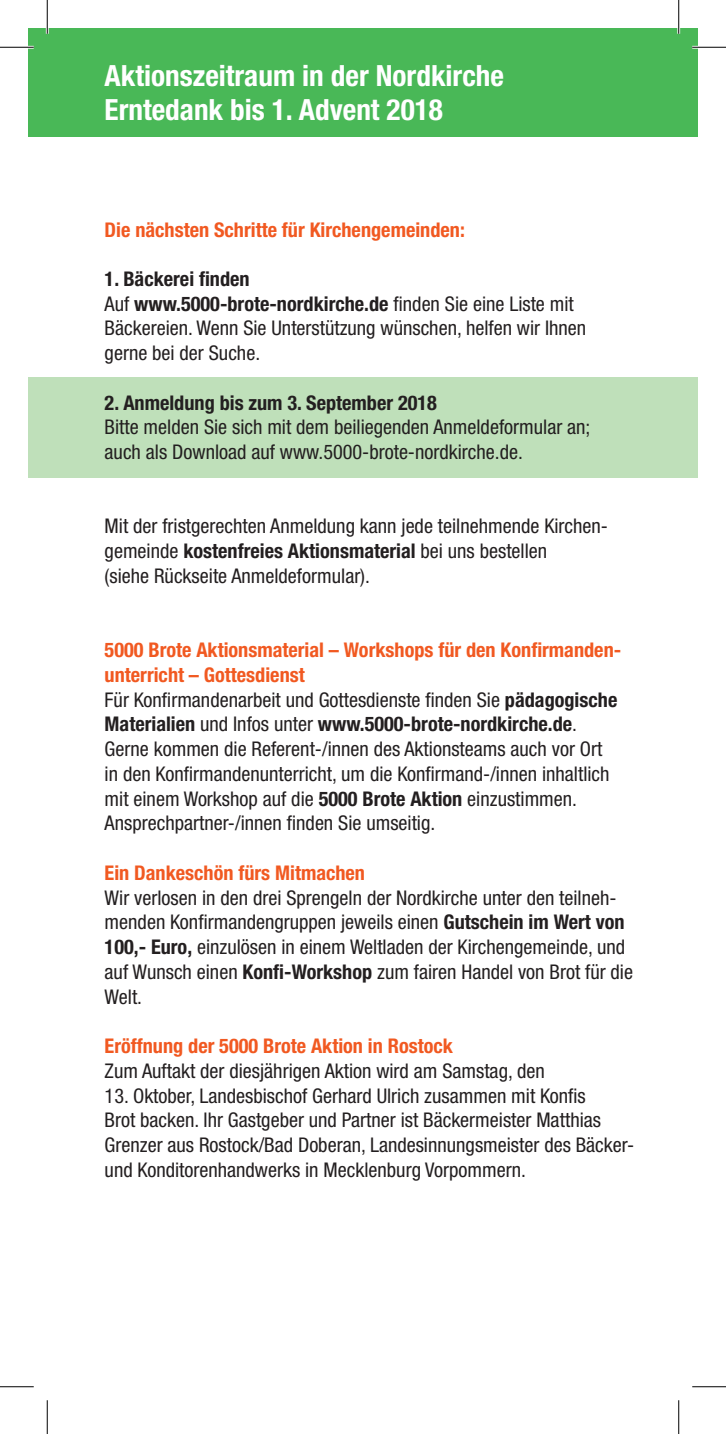
<style>
.page{position:relative;width:726px;height:1434px;background:#fff}
.page>*{position:absolute;margin:0;border:0;box-sizing:border-box;transform-origin:0 0}
.t1{font:700 condensed 29.25px/33.8px "Helvetica Neue LT Std";color:#fff}
.t2{font:condensed 20.25px/24.8px "Helvetica Neue LT Std";color:#231f20}
.t3{font:700 condensed 20.25px "Helvetica Neue LT Std";color:#f15921}
.t4{font:700 condensed 20.25px "Helvetica Neue LT Std";color:#231f20}
.s1{font-weight:700}
.s2{font-weight:700;color:#f15921}
</style>
<div class="page">
<div style="left:28px;top:377px;width:670px;height:101px;background:#bfe0ba"></div>
<div style="left:28px;top:28px;width:670px;height:109px;background:#49b857"></div>
<hr style="left:0;top:46px;width:34px;height:3px;background:#fff">
<hr style="left:692px;top:46px;width:34px;height:3px;background:#fff">
<hr style="left:46px;top:0;width:3px;height:34px;background:#fff">
<hr style="left:677px;top:0;width:3px;height:34px;background:#fff">
<hr style="left:0;top:47px;width:34px;height:1px;background:#000">
<hr style="left:692px;top:47px;width:34px;height:1px;background:#000">
<hr style="left:0;top:1386px;width:34px;height:1px;background:#000">
<hr style="left:692px;top:1386px;width:34px;height:1px;background:#000">
<hr style="left:47px;top:0;width:1px;height:34px;background:#000">
<hr style="left:47px;top:1400px;width:1px;height:34px;background:#000">
<hr style="left:678px;top:0;width:1px;height:34px;background:#000">
<hr style="left:678px;top:1400px;width:1px;height:34px;background:#000">
<h1 class="t1" style="left:105px;top:59px;width:401px">Aktionszeitraum in der Nordkirche<br>Erntedank bis 1. Advent 2018</h1>
<p class="t3" style="left:105px;top:217px;width:362px">Die nächsten Schritte für Kirchengemeinden:</p>
<p class="t2" style="left:105px;top:266px;width:483px"><span class="s1">1. Bäckerei finden<br></span>Auf <span class="s1">www.5000-brote-nordkirche.de</span> finden Sie eine Liste mit Bäckereien. Wenn Sie Unterstützung wünschen, helfen wir Ihnen gerne bei der Suche.</p>
<p class="t4" style="left:105px;top:390px;width:334px">2. Anmeldung bis zum 3. September 2018</p>
<p class="t2" style="left:105px;top:415px;width:487px">Bitte melden Sie sich mit dem beiliegenden Anmeldeformular an; auch als Download auf www.5000-brote-nordkirche.de.</p>
<p class="t2" style="left:105px;top:514px;width:505px">Mit der fristgerechten Anmeldung kann jede teilnehmende Kirchen&shy;gemeinde <span class="s1">kostenfreies Aktionsmaterial</span> bei uns bestellen<br>(siehe Rückseite Anmeldeformular).</p>
<p class="t2" style="left:105px;top:638px;width:518px"><span class="s2">5000 Brote Aktionsmaterial – Workshops für den Konfirmanden&shy;unterricht – Gottesdienst<br></span>Für Konfirmandenarbeit und Gottesdienste finden Sie <span class="s1">pädagogische Materialien</span> und Infos unter <span class="s1">www.5000-brote-nordkirche.de</span>.<br>Gerne kommen die Referent-/innen des Aktionsteams auch vor Ort<br>in den Konfirmandenunterricht, um die Konfirmand-/innen inhaltlich mit einem Workshop auf die <span class="s1">5000 Brote Aktion</span> einzustimmen.<br>Ansprechpartner-/innen finden Sie umseitig.</p>
<p class="t3" style="left:105px;top:860px;width:262px">Ein Dankeschön fürs Mitmachen</p>
<p class="t2" style="left:105px;top:885px;width:530px">Wir verlosen in den drei Sprengeln der Nordkirche unter den teilneh&shy;menden Konfirmandengruppen jeweils einen <span class="s1">Gutschein im Wert von 100,- Euro,</span> einzulösen in einem Weltladen der Kirchengemeinde, und auf Wunsch einen <span class="s1">Konfi-Workshop</span> zum fairen Handel von Brot für die Welt.</p>
<p class="t3" style="left:105px;top:1034px;width:350px">Eröffnung der 5000 Brote Aktion in Rostock</p>
<p class="t2" style="left:105px;top:1058px;width:442px">Zum Auftakt der diesjährigen Aktion wird am Samstag, den</p>
<p class="t2" style="left:105px;top:1083px;width:531px">13. Oktober, Landesbischof Gerhard Ulrich zusammen mit Konfis<br>Brot backen. Ihr Gastgeber und Partner ist Bäckermeister Matthias Grenzer aus Rostock/Bad Doberan, Landesinnungsmeister des Bäcker&shy;und Konditorenhandwerks in Mecklenburg Vorpommern.</p>
</div>
